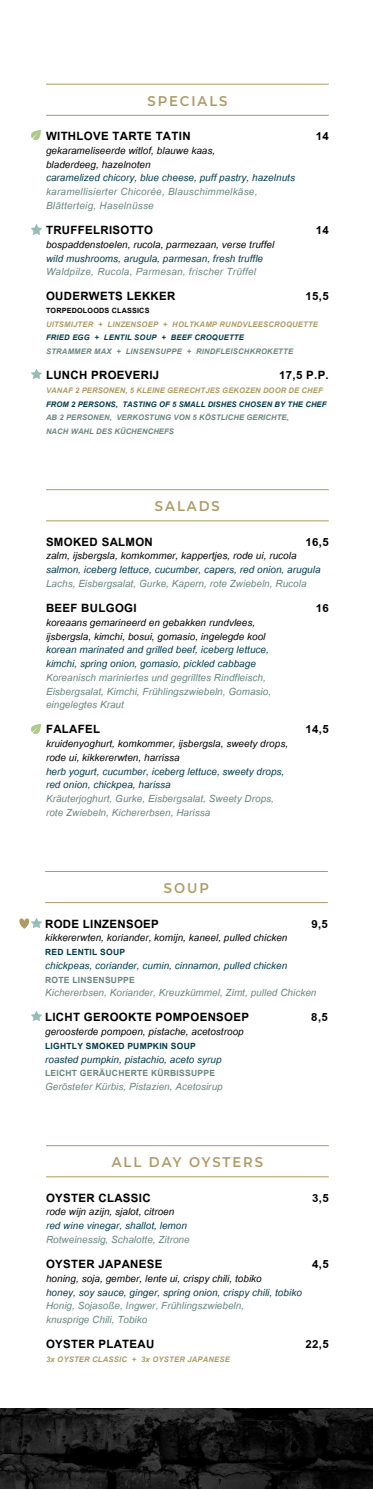
<style>
.page{position:relative;width:373px;height:1489px;background:#fff}
.page>*{position:absolute;margin:0;border:0;box-sizing:border-box;transform-origin:0 0}
.t1{font:700 16px "Utsaah";letter-spacing:.02em;color:#000}
.t2{font:600 14px "Montserrat";letter-spacing:.15em;color:#ae9a64;scale:.93 1}
.t3{font:italic 13.75px/13.8px "Utsaah";letter-spacing:.005em;color:#678680}
.t4{font:italic 13.75px/13.8px "Utsaah";letter-spacing:.005em;color:#000}
.t5{font:italic 13.75px/13.8px "Utsaah";letter-spacing:.005em;color:#003b4a}
.t6{font:700 11.88px "Utsaah";letter-spacing:.02em;color:#678680}
.t7{font:700 11.88px "Utsaah";letter-spacing:.02em;color:#003b4a}
.t8{font:italic 700 10.62px "Utsaah";letter-spacing:.02em;color:#ae9a64}
.t9{font:italic 700 10.62px/13.8px "Utsaah";letter-spacing:.01em;color:#678680}
.t10{font:italic 700 10.62px "Utsaah";letter-spacing:.01em;color:#003b4a}
.t11{font:700 10px "Utsaah";letter-spacing:.02em;color:#000}
</style>
<div class="page">
<hr style="left:46px;top:489px;width:282px;height:1px;background:#ae9a64">
<hr style="left:46px;top:520px;width:282px;height:1px;background:#ae9a64">
<svg style="left:32px;top:724px;width:9px;height:9px"></svg>
<hr style="left:46px;top:84px;width:282px;height:1px;background:#ae9a64">
<hr style="left:46px;top:115px;width:282px;height:1px;background:#ae9a64">
<hr style="left:45px;top:871px;width:282px;height:1px;background:#ae9a64">
<hr style="left:45px;top:902px;width:282px;height:1px;background:#ae9a64">
<svg style="left:32px;top:1011px;width:10px;height:9px"></svg>
<hr style="left:46px;top:1145px;width:282px;height:1px;background:#ae9a64">
<hr style="left:46px;top:1176px;width:282px;height:1px;background:#ae9a64">
<svg style="left:32px;top:131px;width:9px;height:9px"></svg>
<svg style="left:19px;top:918px;width:23px;height:10px"></svg>
<svg style="left:32px;top:225px;width:10px;height:9px"></svg>
<svg style="left:32px;top:369px;width:10px;height:10px"></svg>
<img style="left:0;top:1408px;width:372px;height:80px">
<p class="t2" style="left:147px;top:92px;width:87px">SPECIALS</p>
<p class="t1" style="left:46px;top:128px;width:146px">WITHLOVE TARTE TATIN</p>
<p class="t1" style="left:315px;top:128px;width:15px">14</p>
<p class="t4" style="left:46px;top:145px;width:170px">gekarameliseerde witlof, blauwe kaas, bladerdeeg, hazelnoten</p>
<p class="t5" style="left:46px;top:172px;width:250px">caramelized chicory, blue cheese, puff pastry, hazelnuts</p>
<p class="t3" style="left:46px;top:186px;width:212px">karamellisierter Chicorée, Blauschimmelkäse,<br>Blätterteig, Haselnüsse</p>
<p class="t1" style="left:46px;top:222px;width:108px">TRUFFELRISOTTO</p>
<p class="t1" style="left:315px;top:222px;width:15px">14</p>
<p class="t4" style="left:46px;top:238px;width:229px">bospaddenstoelen, rucola, parmezaan, verse truffel</p>
<p class="t5" style="left:46px;top:252px;width:218px">wild mushrooms, arugula, parmesan, fresh truffle</p>
<p class="t3" style="left:46px;top:266px;width:211px">Waldpilze, Rucola, Parmesan, frischer Trüffel</p>
<p class="t1" style="left:46px;top:288px;width:130px">OUDERWETS LEKKER</p>
<p class="t1" style="left:305px;top:288px;width:25px">15,5</p>
<p class="t11" style="left:46px;top:305px;width:105px">TORPEDOLOODS CLASSICS</p>
<p class="t8" style="left:46px;top:319px;width:273px">UITSMIJTER + LINZENSOEP + HOLTKAMP RUNDVLEESCROQUETTE</p>
<p class="t10" style="left:46px;top:332px;width:199px">FRIED EGG + LENTIL SOUP + BEEF CROQUETTE</p>
<p class="t9" style="left:46px;top:345px;width:248px">STRAMMER MAX + LINSENSUPPE + RINDFLEISCHKROKETTE</p>
<p class="t1" style="left:46px;top:367px;width:114px">LUNCH PROEVERIJ</p>
<p class="t1" style="left:278px;top:367px;width:51px">17,5 P.P.</p>
<p class="t8" style="left:46px;top:385px;width:278px">VANAF 2 PERSONEN, 5 KLEINE GERECHTJES GEKOZEN DOOR DE CHEF</p>
<p class="t10" style="left:46px;top:399px;width:281px">FROM 2 PERSONS, TASTING OF 5 SMALL DISHES CHOSEN BY THE CHEF</p>
<p class="t9" style="left:46px;top:411px;width:244px">AB 2 PERSONEN, VERKOSTUNG VON 5 KÖSTLICHE GERICHTE,<br>NACH WAHL DES KÜCHENCHEFS</p>
<p class="t2" style="left:155px;top:498px;width:71px">SALADS</p>
<p class="t1" style="left:46px;top:534px;width:108px">SMOKED SALMON</p>
<p class="t1" style="left:305px;top:534px;width:25px">16,5</p>
<p class="t4" style="left:46px;top:550px;width:251px">zalm, ijsbergsla, komkommer, kappertjes, rode ui, rucola</p>
<p class="t5" style="left:46px;top:564px;width:275px">salmon, iceberg lettuce, cucumber, capers, red onion, arugula</p>
<p class="t3" style="left:46px;top:577px;width:261px">Lachs, Eisbergsalat, Gurke, Kapern, rote Zwiebeln, Rucola</p>
<p class="t1" style="left:46px;top:600px;width:92px">BEEF BULGOGI</p>
<p class="t1" style="left:315px;top:600px;width:15px">16</p>
<p class="t4" style="left:46px;top:616px;width:220px">koreaans gemarineerd en gebakken rundvlees, ijsbergsla, kimchi, bosui, gomasio, ingelegde kool</p>
<p class="t5" style="left:46px;top:644px;width:224px">korean marinated and grilled beef, iceberg lettuce, kimchi, spring onion, gomasio, pickled cabbage</p>
<p class="t3" style="left:46px;top:671px;width:226px">Koreanisch mariniertes und gegrilltes Rindfleisch,<br>Eisbergsalat, Kimchi, Frühlingszwiebeln, Gomasio, eingelegtes Kraut</p>
<p class="t1" style="left:46px;top:721px;width:55px">FALAFEL</p>
<p class="t1" style="left:305px;top:721px;width:25px">14,5</p>
<p class="t4" style="left:46px;top:737px;width:243px">kruidenyoghurt, komkommer, ijsbergsla, sweety drops, rode ui, kikkererwten, harrissa</p>
<p class="t5" style="left:46px;top:765px;width:239px">herb yogurt, cucumber, iceberg lettuce, sweety drops, red onion, chickpea, harissa</p>
<p class="t3" style="left:46px;top:792px;width:229px">Kräuterjoghurt, Gurke, Eisbergsalat, Sweety Drops, rote Zwiebeln, Kichererbsen, Harissa</p>
<p class="t2" style="left:163px;top:879px;width:50px">SOUP</p>
<p class="t1" style="left:45px;top:915px;width:115px">RODE LINZENSOEP</p>
<p class="t1" style="left:311px;top:915px;width:18px">9,5</p>
<p class="t4" style="left:45px;top:931px;width:243px">kikkererwten, koriander, komijn, kaneel, pulled chicken</p>
<p class="t7" style="left:45px;top:946px;width:81px">RED LENTIL SOUP</p>
<p class="t5" style="left:45px;top:959px;width:243px">chickpeas, coriander, cumin, cinnamon, pulled chicken</p>
<p class="t6" style="left:45px;top:973px;width:91px">ROTE LINSENSUPPE</p>
<p class="t3" style="left:45px;top:986px;width:272px">Kichererbsen, Koriander, Kreuzkümmel, Zimt, pulled Chicken</p>
<p class="t1" style="left:45px;top:1009px;width:205px">LICHT GEROOKTE POMPOENSOEP</p>
<p class="t1" style="left:311px;top:1009px;width:18px">8,5</p>
<p class="t4" style="left:45px;top:1025px;width:200px">geroosterde pompoen, pistache, acetostroop</p>
<p class="t7" style="left:45px;top:1039px;width:152px">LIGHTLY SMOKED PUMPKIN SOUP</p>
<p class="t5" style="left:45px;top:1053px;width:178px">roasted pumpkin, pistachio, aceto syrup</p>
<p class="t6" style="left:45px;top:1067px;width:171px">LEICHT GERÄUCHERTE KÜRBISSUPPE</p>
<p class="t3" style="left:45px;top:1080px;width:179px">Gerösteter Kürbis, Pistazien, Acetosirup</p>
<p class="t2" style="left:112px;top:1153px;width:164px">ALL DAY OYSTERS</p>
<p class="t1" style="left:46px;top:1189px;width:106px">OYSTER CLASSIC</p>
<p class="t1" style="left:311px;top:1189px;width:18px">3,5</p>
<p class="t4" style="left:46px;top:1205px;width:129px">rode wijn azijn, sjalot, citroen</p>
<p class="t5" style="left:46px;top:1219px;width:142px">red wine vinegar, shallot, lemon</p>
<p class="t3" style="left:46px;top:1233px;width:145px">Rotweinessig, Schalotte, Zitrone</p>
<p class="t1" style="left:46px;top:1255px;width:118px">OYSTER JAPANESE</p>
<p class="t1" style="left:311px;top:1255px;width:18px">4,5</p>
<p class="t4" style="left:46px;top:1272px;width:217px">honing, soja, gember, lente ui, crispy chili, tobiko</p>
<p class="t5" style="left:46px;top:1285px;width:257px">honey, soy sauce, ginger, spring onion, crispy chili, tobiko</p>
<p class="t3" style="left:46px;top:1299px;width:199px">Honig, Sojasoße, Ingwer, Frühlingszwiebeln, knusprige Chili, Tobiko</p>
<p class="t1" style="left:46px;top:1335px;width:110px">OYSTER PLATEAU</p>
<p class="t1" style="left:305px;top:1335px;width:25px">22,5</p>
<p class="t8" style="left:46px;top:1353px;width:185px">3x OYSTER CLASSIC + 3x OYSTER JAPANESE</p>
</div>
